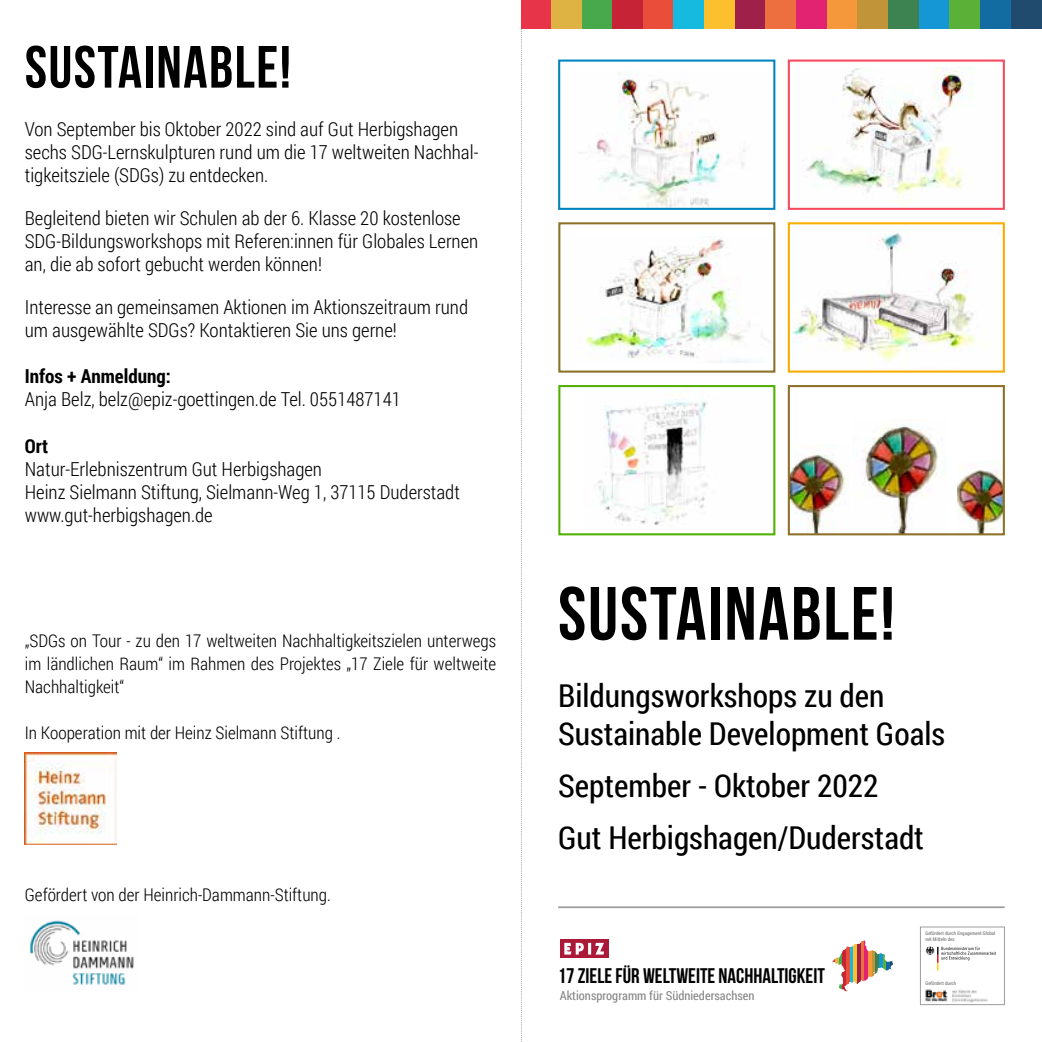
<style>
.page{position:relative;width:1042px;height:1042px;background:#fff}
.page>*{position:absolute;margin:0;border:0;box-sizing:border-box;transform-origin:0 0}
.t1{font:700 75.25px "Bebas Neue";letter-spacing:.025em;color:#000}
.t2{font:700 59.5px "Bebas Neue";letter-spacing:.025em;color:#000}
.t3{font:31.5px/37.8px "Roboto Condensed";color:#000}
.t4{font:700 21.18px "Bebas Neue";color:#000}
.t5{font:300 19.25px/23.1px "Roboto Condensed";color:#000}
.t6{font:700 19.25px "Roboto Condensed";color:#000}
.t7{font:300 17.5px/23.1px "Roboto Condensed";color:#000;text-align:justify}
.t8{font:12.42px "Roboto Condensed";color:#868786}
.t9{font:5.08px/6.1px "Roboto Condensed";color:#6e6e6e}
</style>
<div class="page">
<svg style="left:521px;top:29px;width:1px;height:1013px"></svg>
<img style="left:25px;top:753px;width:92px;height:92px">
<img style="left:30px;top:920px;width:104px;height:65px">
<img style="left:579px;top:72px;width:167px;height:135px">
<div style="left:558px;top:60px;width:217px;height:150px;border:2px solid #0085c0"></div>
<img style="left:791px;top:231px;width:197px;height:131px">
<div style="left:788px;top:222px;width:217px;height:151px;border:2px solid #f8ad00"></div>
<img style="left:802px;top:67px;width:172px;height:134px">
<div style="left:788px;top:60px;width:217px;height:150px;border:2px solid #f54b61"></div>
<img style="left:598px;top:401px;width:110px;height:125px">
<div style="left:558px;top:385px;width:217px;height:150px;border:2px solid #51b100"></div>
<img style="left:585px;top:237px;width:186px;height:125px">
<div style="left:558px;top:222px;width:217px;height:151px;border:2px solid #8d7129"></div>
<img style="left:791px;top:445px;width:55px;height:87px">
<img style="left:958px;top:462px;width:44px;height:70px">
<img style="left:862px;top:419px;width:85px;height:113px">
<div style="left:788px;top:385px;width:217px;height:150px;border:2px solid #8d7129"></div>
<div style="left:560px;top:939px;width:48px;height:19px;background:#ab1939"></div>
<svg style="left:564px;top:943px;width:40px;height:11px"></svg>
<svg style="left:832px;top:940px;width:62px;height:52px"></svg>
<svg style="left:925px;top:946px;width:71px;height:24px"></svg>
<img style="left:925px;top:989px;width:63px;height:14px">
<div style="left:920px;top:927px;width:84px;height:78px;border:1px solid #9c9c9d"></div>
<hr style="left:558px;top:906px;width:446px;height:2px;background:#9c9c9d">
<div style="left:581px;top:0;width:31px;height:29px;background:#47a84c"></div>
<div style="left:521px;top:0;width:30px;height:29px;background:#e73449"></div>
<div style="left:551px;top:0;width:30px;height:29px;background:#dfb343"></div>
<div style="left:612px;top:0;width:31px;height:29px;background:#c62436"></div>
<div style="left:643px;top:0;width:30px;height:29px;background:#ea4e3b"></div>
<div style="left:673px;top:0;width:31px;height:29px;background:#16bade"></div>
<div style="left:704px;top:0;width:31px;height:29px;background:#fcbf2d"></div>
<div style="left:735px;top:0;width:30px;height:29px;background:#9f214a"></div>
<div style="left:765px;top:0;width:31px;height:29px;background:#ed6e3e"></div>
<div style="left:796px;top:0;width:31px;height:29px;background:#e22372"></div>
<div style="left:827px;top:0;width:30px;height:29px;background:#f4983b"></div>
<div style="left:857px;top:0;width:31px;height:29px;background:#c2943a"></div>
<div style="left:888px;top:0;width:31px;height:29px;background:#3d8351"></div>
<div style="left:919px;top:0;width:30px;height:29px;background:#1597d5"></div>
<div style="left:949px;top:0;width:31px;height:29px;background:#5bb137"></div>
<div style="left:980px;top:0;width:31px;height:29px;background:#126ca2"></div>
<div style="left:1011px;top:0;width:30px;height:29px;background:#204b6f"></div>
<h2 class="t2" style="left:25px;top:34px;width:268px">SUSTAINABLE!</h2>
<p class="t5" style="left:25px;top:116px;width:455px">Von September bis Oktober 2022 sind auf Gut Herbigshagen sechs SDG-Lernskulpturen rund um die 17 weltweiten Nachhal&shy;tigkeitsziele (SDGs) zu entdecken.</p>
<p class="t5" style="left:25px;top:206px;width:455px">Begleitend bieten wir Schulen ab der 6. Klasse 20 kostenlose<br>SDG-Bildungsworkshops mit Referen:innen für Globales Lernen an, die ab sofort gebucht werden können!</p>
<p class="t5" style="left:25px;top:295px;width:445px">Interesse an gemeinsamen Aktionen im Aktionszeitraum rund um ausgewählte SDGs? Kontaktieren Sie uns gerne!</p>
<p class="t6" style="left:25px;top:363px;width:148px">Infos + Anmeldung:</p>
<p class="t5" style="left:25px;top:387px;width:377px">Anja Belz, belz@epiz-goettingen.de Tel. 0551487141</p>
<p class="t6" style="left:25px;top:432px;width:25px">Ort</p>
<p class="t5" style="left:25px;top:456px;width:437px">Natur-Erlebniszentrum Gut Herbigshagen<br>Heinz Sielmann Stiftung, Sielmann-Weg 1, 37115 Duderstadt www.gut-herbigshagen.de</p>
<p class="t7" style="left:25px;top:628px;width:473px">„SDGs on Tour - zu den 17 weltweiten Nachhaltigkeitszielen unterwegs im ländlichen Raum“ im Rahmen des Projektes „17 Ziele für weltweite Nachhaltigkeit“</p>
<p class="t7" style="left:25px;top:721px;width:317px">In Kooperation mit der Heinz Sielmann Stiftung .</p>
<p class="t7" style="left:25px;top:883px;width:308px">Gefördert von der Heinrich-Dammann-Stiftung.</p>
<h1 class="t1" style="left:558px;top:572px;width:338px">SUSTAINABLE!</h1>
<h3 class="t3" style="left:558px;top:676px;width:389px">Bildungsworkshops zu den<br>Sustainable Development Goals</h3>
<h3 class="t3" style="left:558px;top:759px;width:367px;line-height:52.1px">September - Oktober 2022<br>Gut Herbigshagen/Duderstadt</h3>
<p class="t4" style="left:558px;top:964px;width:269px">17 ZIELE FÜR WELTWEITE NACHHALTIGKEIT</p>
<p class="t8" style="left:560px;top:987px;width:196px">Aktionsprogramm für Südniedersachsen</p>
<p class="t9" style="left:925px;top:930px;width:71px">Gefördert durch Engagement Global mit Mitteln des</p>
<p class="t9" style="left:925px;top:980px;width:32px">Gefördert durch</p>
</div>
